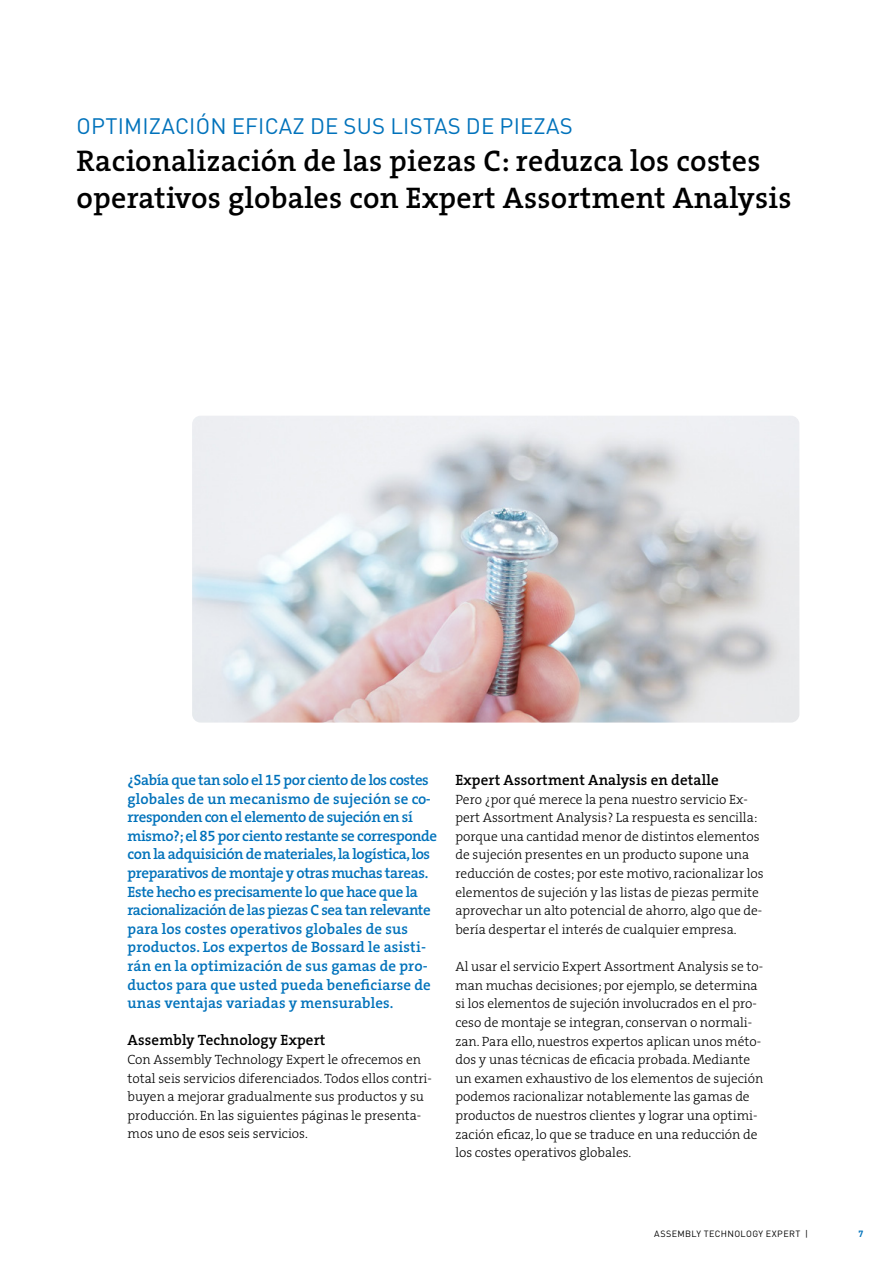
<style>
.page{position:relative;width:893px;height:1263px;background:#fff}
.page>*{position:absolute;margin:0;border:0;box-sizing:border-box;transform-origin:0 0}
.t1{font:30px/37.2px "The Serif HP6 Se Bld";letter-spacing:.01em;color:#000}
.t2{font:22.2px "DINOT";letter-spacing:.01em;color:#0072bb}
.t3{font:15px/18.6px "The Serif HP6 Se Bld";letter-spacing:-.025em;color:#0072bb}
.t4{font:15px "The Serif HP6 Se Bld";letter-spacing:.01em;color:#000}
.t5{font:13.5px/18.6px "The Serif HP3 Lig";color:#000}
.t6{font:9px "DINOT";letter-spacing:.04em;color:#000}
.t7{font:700 9px "DINOT";color:#0072bb}
</style>
<div class="page">
<img style="left:192px;top:416px;width:607px;height:306px">
<h2 class="t2" style="left:77px;top:111px;width:498px">OPTIMIZACIÓN EFICAZ DE SUS LISTAS DE PIEZAS</h2>
<h1 class="t1" style="left:77px;top:142px;width:716px">Racionalización de las piezas C: reduzca los costes operativos globales con Expert Assortment Analysis</h1>
<p class="t3" style="left:128px;top:771px;width:311px">¿Sabía que tan solo el 15 por ciento de los costes globales de un mecanismo de sujeción se co&shy;rresponden con el elemento de sujeción en sí mismo?; el 85 por ciento restante se corresponde con la adquisición de materiales, la logística, los preparativos de montaje y otras muchas tareas.<br>Este hecho es precisamente lo que hace que la racionalización de las piezas C sea tan relevante para los costes operativos globales de sus productos. Los expertos de Bossard le asisti&shy;rán en la optimización de sus gamas de pro&shy;ductos para que usted pueda beneficiarse de unas ventajas variadas y mensurables.</p>
<p class="t4" style="left:128px;top:1030px;width:200px">Assembly Technology Expert</p>
<p class="t5" style="left:128px;top:1050px;width:306px">Con Assembly Technology Expert le ofrecemos en total seis servicios diferenciados. Todos ellos contri&shy;buyen a mejorar gradualmente sus productos y su producción. En las siguientes páginas le presenta&shy;mos uno de esos seis servicios.</p>
<p class="t4" style="left:455px;top:770px;width:265px">Expert Assortment Analysis en detalle</p>
<p class="t5" style="left:455px;top:790px;width:310px">Pero ¿por qué merece la pena nuestro servicio Ex&shy;pert Assortment Analysis? La respuesta es sencilla: porque una cantidad menor de distintos elementos de sujeción presentes en un producto supone una reducción de costes; por este motivo, racionalizar los elementos de sujeción y las listas de piezas permite aprovechar un alto potencial de ahorro, algo que de&shy;bería despertar el interés de cualquier empresa.</p>
<p class="t5" style="left:455px;top:957px;width:309px">Al usar el servicio Expert Assortment Analysis se to&shy;man muchas decisiones; por ejemplo, se determina si los elementos de sujeción involucrados en el pro&shy;ceso de montaje se integran, conservan o normali&shy;zan. Para ello, nuestros expertos aplican unos méto&shy;dos y unas técnicas de eficacia probada. Mediante un examen exhaustivo de los elementos de sujeción podemos racionalizar notablemente las gamas de productos de nuestros clientes y lograr una optimi&shy;zación eficaz, lo que se traduce en una reducción de los costes operativos globales.</p>
<p class="t6" style="left:654px;top:1227px;width:155px">ASSEMBLY TECHNOLOGY EXPERT |</p>
<p class="t7" style="left:858px;top:1227px;width:6px">7</p>
</div>
